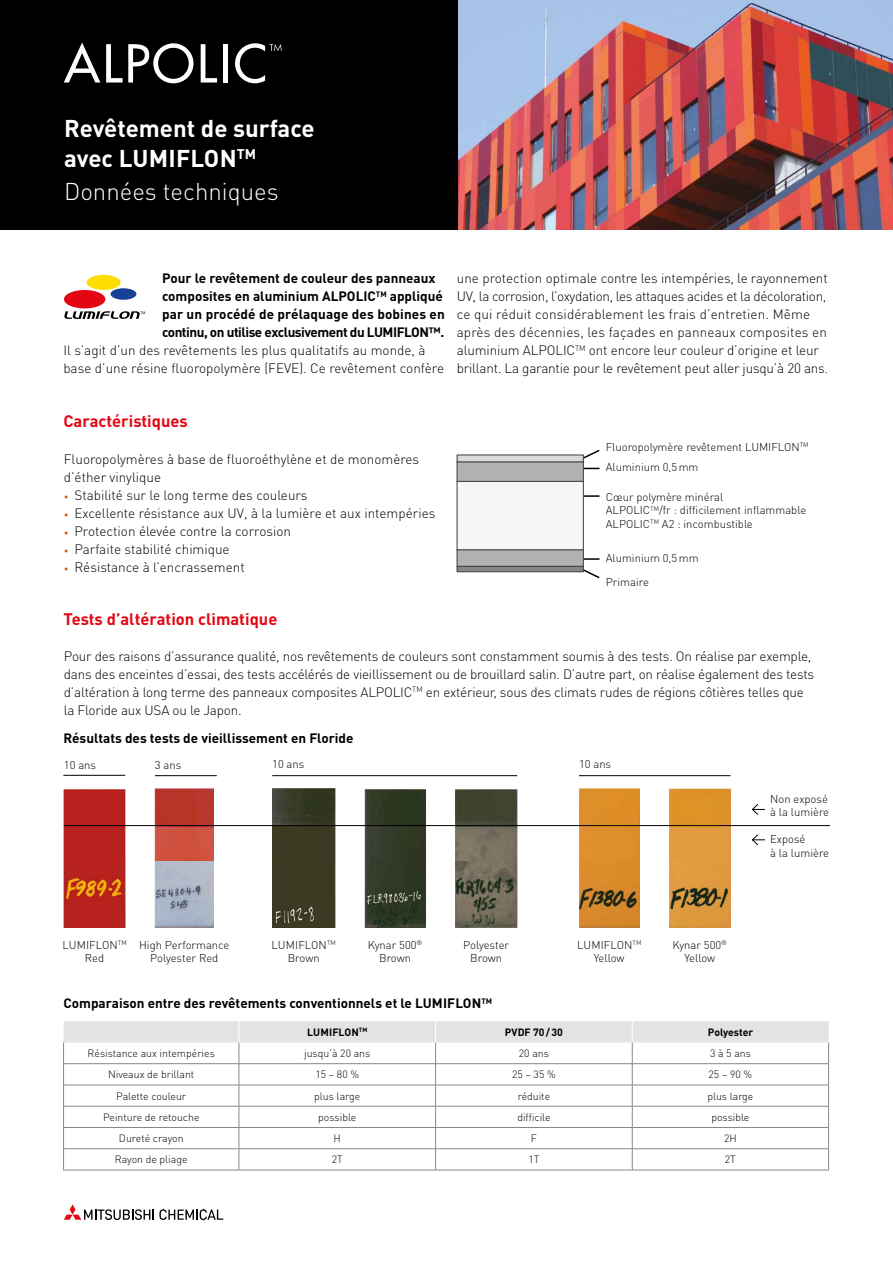
<style>
.page{position:relative;width:893px;height:1263px;background:#fff}
.page>*{position:absolute;margin:0;border:0;box-sizing:border-box;transform-origin:0 0}
.t1{font:700 24px/30px "DIN Pro";color:#fff}
.t2{font:300 24px "DIN Pro";color:#fff}
.t3{font:700 16.5px "DIN Pro";color:#e30613}
.t4{font:300 13.5px/18px "DIN Pro";letter-spacing:-.015em;color:#000}
.t5{font:700 13.5px/18px "DIN Pro";color:#000}
.t6{font:300 11.25px/13.5px "DIN Pro";color:#000;text-align:center}
.t7{font:300 10.5px "DIN Pro";color:#000}
.t8{font:700 10.5px "DIN Pro";color:#000}
.s1{font-size:9px;color:#da5914}
</style>
<div class="page">
<img style="left:457px;top:0;width:436px;height:229px">
<div style="left:0;top:0;width:457px;height:229px;background:#000"></div>
<div style="left:87px;top:275px;width:34px;height:15px;background:#fd0;border-radius:50%"></div>
<div style="left:111px;top:288px;width:25px;height:12px;background:#164194;border-radius:50%"></div>
<div style="left:64px;top:290px;width:41px;height:18px;background:#e30613;border-radius:50%"></div>
<svg style="left:64px;top:311px;width:81px;height:8px"></svg>
<img style="left:64px;top:789px;width:61px;height:139px">
<img style="left:155px;top:789px;width:59px;height:139px">
<img style="left:272px;top:789px;width:63px;height:139px">
<img style="left:365px;top:789px;width:60px;height:139px">
<img style="left:455px;top:789px;width:62px;height:139px">
<img style="left:579px;top:789px;width:60px;height:139px">
<img style="left:669px;top:789px;width:61px;height:139px">
<hr style="left:64px;top:825px;width:766px;height:1px;background:#000">
<svg style="left:752px;top:804px;width:13px;height:11px"></svg>
<svg style="left:752px;top:834px;width:13px;height:12px"></svg>
<hr style="left:63px;top:775px;width:62px;height:1px;background:#000">
<hr style="left:155px;top:775px;width:62px;height:1px;background:#000">
<hr style="left:272px;top:775px;width:245px;height:1px;background:#000">
<hr style="left:579px;top:775px;width:151px;height:1px;background:#000">
<hr style="left:63px;top:1170px;width:176px;height:1px;background:#878787">
<hr style="left:239px;top:1170px;width:197px;height:1px;background:#878787">
<hr style="left:436px;top:1170px;width:196px;height:1px;background:#878787">
<hr style="left:632px;top:1170px;width:197px;height:1px;background:#878787">
<svg style="left:63px;top:1021px;width:766px;height:149px"></svg>
<svg style="left:581px;top:449px;width:19px;height:11px"></svg>
<svg style="left:581px;top:568px;width:19px;height:11px"></svg>
<svg style="left:583px;top:468px;width:16px;height:1px"></svg>
<svg style="left:583px;top:495px;width:16px;height:2px"></svg>
<svg style="left:583px;top:558px;width:16px;height:2px"></svg>
<div style="left:457px;top:455px;width:126px;height:7px;background:#dadada;border:1px solid #3c3c3b"></div>
<div style="left:457px;top:462px;width:126px;height:20px;background:#b3b2b2;border:1px solid #3c3c3b"></div>
<div style="left:457px;top:481px;width:126px;height:69px;background:#f6f6f6;border:1px solid #3c3c3b"></div>
<div style="left:457px;top:550px;width:126px;height:17px;background:#b3b2b2"></div>
<svg style="left:457px;top:566px;width:126px;height:6px"></svg>
<svg style="left:64px;top:43px;width:36px;height:40px"></svg>
<svg style="left:106px;top:43px;width:87px;height:40px"></svg>
<svg style="left:201px;top:44px;width:16px;height:39px"></svg>
<hr style="left:223px;top:44px;width:4px;height:39px;background:#fff">
<svg style="left:235px;top:43px;width:47px;height:40px"></svg>
<svg style="left:64px;top:1204px;width:159px;height:16px"></svg>
<h1 class="t1" style="left:64px;top:112px;width:252px">Revêtement de surface avec LUMIFLON<sup>TM</sup></h1>
<h1 class="t2" style="left:64px;top:175px;width:216px">Données techniques</h1>
<p class="t5" style="left:162px;top:269px;width:284px">Pour le revêtement de couleur des panneaux composites en aluminium ALPOLIC<sup>TM</sup> appliqué par un procédé de prélaquage des bobines en continu, on utilise exclusivement du LUMIFLON™.</p>
<p class="t4" style="left:63px;top:341px;width:382px">Il s’agit d’un des revêtements les plus qualitatifs au monde, à base d’une résine fluoropolymère (FEVE). Ce revêtement confère</p>
<p class="t4" style="left:457px;top:269px;width:373px">une protection optimale contre les intempéries, le rayonnement UV, la corrosion, l’oxydation, les attaques acides et la décoloration, ce qui réduit considérablement les frais d’entretien. Même après des décennies, les façades en panneaux composites en aluminium ALPOLIC<sup>TM</sup> ont encore leur couleur d’origine et leur brillant. La garantie pour le revêtement peut aller jusqu’à 20 ans.</p>
<p class="t3" style="left:63px;top:410px;width:126px">Caractéristiques</p>
<p class="t4" style="left:64px;top:449px;width:357px">Fluoropolymères à base de fluoroéthylène et de monomères d’éther vinylique</p>
<p class="t4" style="left:64px;top:485px;width:245px"><span class="s1">•</span> Stabilité sur le long terme des couleurs</p>
<p class="t4" style="left:64px;top:503px;width:373px"><span class="s1">•</span> Excellente résistance aux UV, à la lumière et aux intempéries</p>
<p class="t4" style="left:64px;top:521px;width:229px"><span class="s1">•</span> Protection élevée contre la corrosion</p>
<p class="t4" style="left:64px;top:539px;width:167px"><span class="s1">•</span> Parfaite stabilité chimique</p>
<p class="t4" style="left:64px;top:557px;width:182px"><span class="s1">•</span> Résistance à l’encrassement</p>
<p class="t3" style="left:63px;top:608px;width:216px">Tests d’altération climatique</p>
<p class="t6" style="left:606px;top:436px;width:204px;line-height:20px;text-align:left">Fluoropolymère revêtement LUMIFLON<sup>TM<br></sup>Aluminium 0,5mm</p>
<p class="t6" style="left:606px;top:490px;width:202px;text-align:left">Cœur polymère minéral<br>ALPOLIC<sup>TM</sup>/fr : difficilement inflammable<br>ALPOLIC<sup>TM</sup> A2 : incombustible</p>
<p class="t6" style="left:606px;top:545px;width:94px;line-height:24.2px;text-align:left">Aluminium 0,5mm<br>Primaire</p>
<p class="t4" style="left:64px;top:646px;width:752px">Pour des raisons d’assurance qualité, nos revêtements de couleurs sont constamment soumis à des tests. On réalise par exemple, dans des enceintes d’essai, des tests accélérés de vieillissement ou de brouillard salin. D’autre part, on réalise également des tests d’altération à long terme des panneaux composites ALPOLIC<sup>TM</sup> en extérieur, sous des climats rudes de régions côtières telles que la Floride aux USA ou le Japon.</p>
<p class="t5" style="left:63px;top:729px;width:292px">Résultats des tests de vieillissement en Floride</p>
<p class="t6" style="left:64px;top:757px;width:34px">10 ans</p>
<p class="t6" style="left:155px;top:757px;width:28px">3 ans</p>
<p class="t6" style="left:272px;top:756px;width:34px">10 ans</p>
<p class="t6" style="left:579px;top:757px;width:34px">10 ans</p>
<p class="t6" style="left:770px;top:791px;width:60px;text-align:left">Non exposé à la lumière</p>
<p class="t6" style="left:770px;top:832px;width:60px;text-align:left">Exposé<br>à la lumière</p>
<p class="t6" style="left:368px;top:938px;width:56px">Kynar 500<sup>®<br></sup>Brown</p>
<p class="t6" style="left:673px;top:938px;width:56px">Kynar 500<sup>®<br></sup>Yellow</p>
<p class="t6" style="left:62px;top:938px;width:66px">LUMIFLON<sup>TM<br></sup>Red</p>
<p class="t6" style="left:272px;top:938px;width:66px">LUMIFLON<sup>TM<br></sup>Brown</p>
<p class="t6" style="left:577px;top:938px;width:66px">LUMIFLON<sup>TM<br></sup>Yellow</p>
<p class="t6" style="left:139px;top:938px;width:92px">High Performance<br>Polyester Red</p>
<p class="t6" style="left:463px;top:938px;width:47px">Polyester<br>Brown</p>
<p class="t5" style="left:64px;top:994px;width:430px">Comparaison entre des revêtements conventionnels et le LUMIFLON<sup>TM</sup></p>
<p class="t8" style="left:307px;top:1025px;width:62px">LUMIFLON<sup>TM</sup></p>
<p class="t8" style="left:505px;top:1025px;width:59px">PVDF 70/30</p>
<p class="t8" style="left:708px;top:1025px;width:47px">Polyester</p>
<p class="t7" style="left:88px;top:1046px;width:129px">Résistance aux intempéries</p>
<p class="t7" style="left:304px;top:1046px;width:68px">jusqu’à 20 ans</p>
<p class="t7" style="left:519px;top:1046px;width:32px">20 ans</p>
<p class="t7" style="left:710px;top:1046px;width:42px">3 à 5 ans</p>
<p class="t7" style="left:108px;top:1067px;width:88px">Niveaux de brillant</p>
<p class="t7" style="left:315px;top:1067px;width:45px">15 – 80 %</p>
<p class="t7" style="left:512px;top:1067px;width:45px">25 – 35 %</p>
<p class="t7" style="left:709px;top:1067px;width:45px">25 – 90 %</p>
<p class="t7" style="left:116px;top:1089px;width:72px">Palette couleur</p>
<p class="t7" style="left:314px;top:1089px;width:48px">plus large</p>
<p class="t7" style="left:518px;top:1089px;width:34px">réduite</p>
<p class="t7" style="left:707px;top:1089px;width:48px">plus large</p>
<p class="t7" style="left:103px;top:1110px;width:98px">Peinture de retouche</p>
<p class="t7" style="left:318px;top:1110px;width:39px">possible</p>
<p class="t7" style="left:517px;top:1110px;width:35px">difficile</p>
<p class="t7" style="left:711px;top:1110px;width:39px">possible</p>
<p class="t7" style="left:119px;top:1131px;width:66px">Dureté crayon</p>
<p class="t7" style="left:334px;top:1131px;width:9px">H</p>
<p class="t7" style="left:531px;top:1131px;width:8px">F</p>
<p class="t7" style="left:724px;top:1131px;width:14px">2H</p>
<p class="t7" style="left:115px;top:1152px;width:74px">Rayon de pliage</p>
<p class="t7" style="left:332px;top:1152px;width:13px">2T</p>
<p class="t7" style="left:528px;top:1152px;width:13px">1T</p>
<p class="t7" style="left:725px;top:1152px;width:13px">2T</p>
</div>
